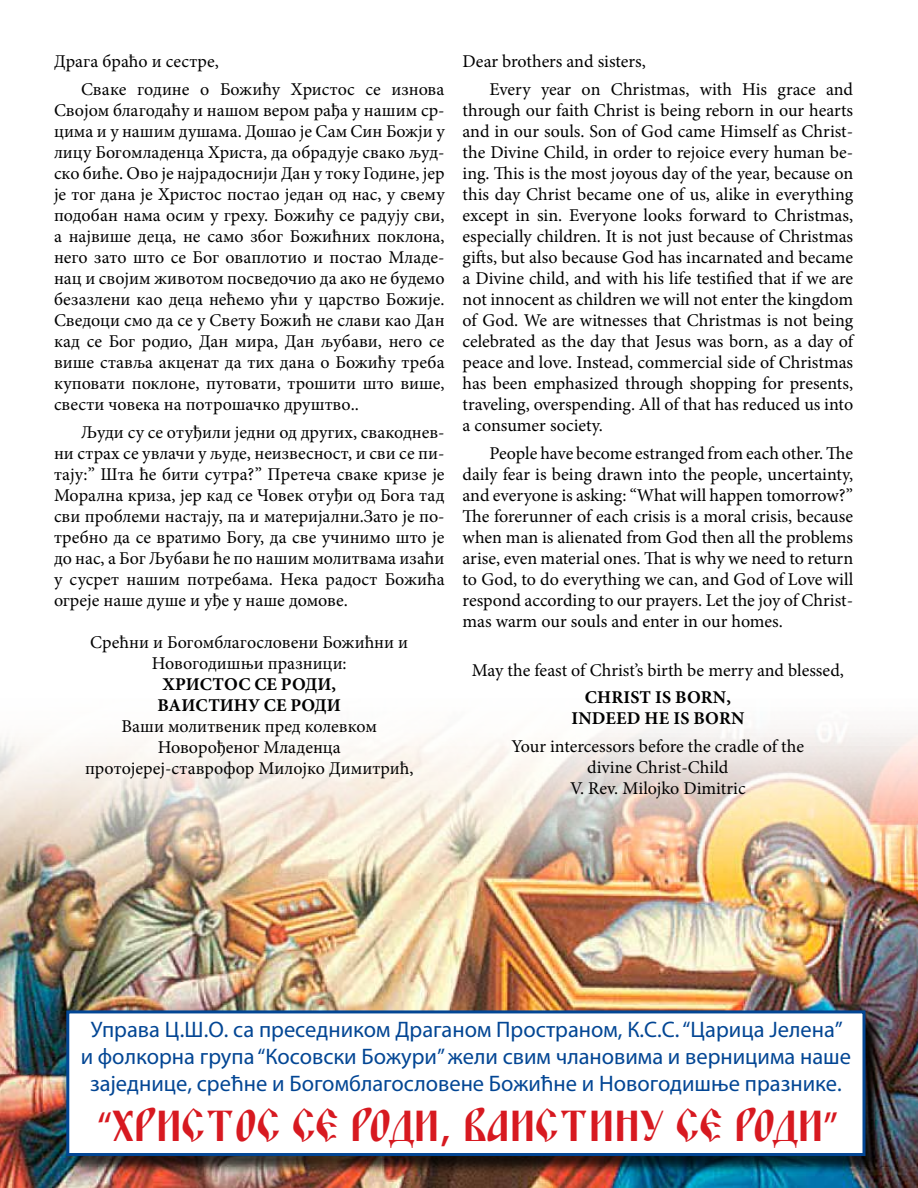
<style>
.page{position:relative;width:918px;height:1188px;background:#fff}
.page>*{position:absolute;margin:0;border:0;box-sizing:border-box;transform-origin:0 0}
.t1{font:42px "BLAGOVEST 4";color:#d71920}
.t2{font:22.5px/27px "Myriad Pro";color:#034694;text-align:center}
.t3{font:18px/21px "Minion Pro";color:#000;text-align:justify}
.t4{font:700 18px/21px "Minion Pro";letter-spacing:.01em;color:#000}
.s1{font-family:"Myriad Pro"}
</style>
<div class="page">
<img style="left:0;top:725px;width:918px;height:463px">
<div style="left:69px;top:1013px;width:815px;height:162px;background:#000;opacity:.75"></div>
<div style="left:68px;top:1012px;width:796px;height:143px;background:#fff"></div>
<div style="left:66px;top:1010px;width:800px;height:146px;border:3px solid #034694"></div>
<p class="t3" style="left:81px;top:48px;width:365px;line-height:27.8px;text-indent:-27px">Драга браћо и сестре,<br>Сваке године о Божићу Христос се изнова</p>
<p class="t3" style="left:54px;top:100px;width:392px">Својом благодаћу и нашом вером рађа у нашим ср&shy;цима и у нашим душама. Дошао је Сам Син Божји у лицу Богомладенца Христа, да обрадује свако људ&shy;ско биће. Ово је најрадоснији Дан у току Године, јер је тог дана је Христос постао један од нас, у свему подобан нама осим у греху. Божићу се радују сви, а највише деца, не само због Божићних поклона, него зато што се Бог оваплотио и постао Mладе&shy;нац и својим животом посведочио да ако не будемо безазлени као деца нећемо ући у царство Божије.<br>Сведоци смо да се у Свету Божић не слави као Дан кад се Бог родио, Дан мира, Дан љубави, него се више ставља акценат да тих дана о Божићу треба куповати поклoне, путовати, трошити што више, свести човека на потрошачко друштво..</p>
<p class="t3" style="left:54px;top:422px;width:392px;text-indent:27px">Људи су се отуђили једни од других, свакоднев&shy;ни страх се увлачи у људе, неизвесност, и сви се пи&shy;тају:” Шта ће бити сутра?” Претеча сваке кризе је Морална криза, јер кад се Човек отуђи од Бога тад сви проблеми настају, па и материјални.Зато је по&shy;требно да се вратимо Богу, да све учинимо што је до нас, а Бог Љубави ће по нашим молитвама изаћи у сусрет нашим потребама. Нека радост Божића огреје наше душе и уђе у наше домове.</p>
<p class="t3" style="left:90px;top:632px;width:320px;text-align:center">Срећни и Богомблагословени Божићни и<br>Новогодишњи празници:</p>
<p class="t4" style="left:158px;top:673px;width:185px">ХРИСТОС СЕ РОДИ,<br>ВАИСТИНУ СЕ РОДИ</p>
<p class="t3" style="left:85px;top:716px;width:330px;text-align:center">Ваши молитвеник пред колевком<br>Новорођеног Младенца протојереј-ставрофор Милојко Димитрић,</p>
<p class="t3" style="left:490px;top:48px;width:365px;line-height:27.8px;text-indent:-27px">Dear brothers and sisters,<br>Every year оn Christmas, with His grace and</p>
<p class="t3" style="left:463px;top:100px;width:392px">through our faith Christ is being reborn in our hearts and in our souls. Son of God came Himself as Christ&shy;the Divine Child, in order to rejoice every human be&shy;ing. This is the most joyous day of the year, because on this day Christ became one of us, alike in everything except in sin. Everyone looks forward to Christmas, especially children. It is not just because of Christmas gifts, but also because God has incarnated and became a Divine child, and with his life testified that if we are not innocent as children we will not enter the kingdom of God. We are witnesses that Christmas is not being celebrated as the day that Jesus was born, as a day of peace and love. Instead, commercial side of Christmas has been emphasized through shopping for presents, traveling, overspending. All of that has reduced us into a consumer society.</p>
<p class="t3" style="left:463px;top:443px;width:392px;text-indent:27px">People have become estranged from each other. The daily fear is being drawn into the people, uncertainty, and everyone is asking: “What will happen tomorrow?” The forerunner of each crisis is a moral crisis, because when man is alienated from God then all the problems arise, even material ones. That is why we need to return to God, to do everything we can, and God of Love will respond according to our prayers. Let the joy of Christ&shy;mas warm our souls and enter in our homes.</p>
<p class="t3" style="left:472px;top:660px;width:373px">May the feast of Christ’s birth be merry and blessed,</p>
<p class="t4" style="left:571px;top:687px;width:175px;text-align:center">CHRIST IS BORN,<br>INDEED HE IS BORN</p>
<p class="t3" style="left:512px;top:736px;width:294px;text-align:center">Your intercessors before the cradle of the divine Christ-Child<br>V. Rev. Milojko Dimitric</p>
<p class="t2" style="left:81px;top:1016px;width:772px">Управа Ц.Ш.О. са преседником Драганом Пространом, К.С.С. “Царица Јелена”<br>и фолкорна група “Косовски Божури” жели свим члановима и верницима наше заједнице, срећне и Богомблагословене Божићне и Новогодишње празнике.</p>
<h1 class="t1" style="left:97px;top:1101px;width:742px"><span class="s1">“</span>ХРИСТОС СЕ РОДИ, ВАИСТИНУ СЕ РОДИ<span class="s1">”</span></h1>
</div>
